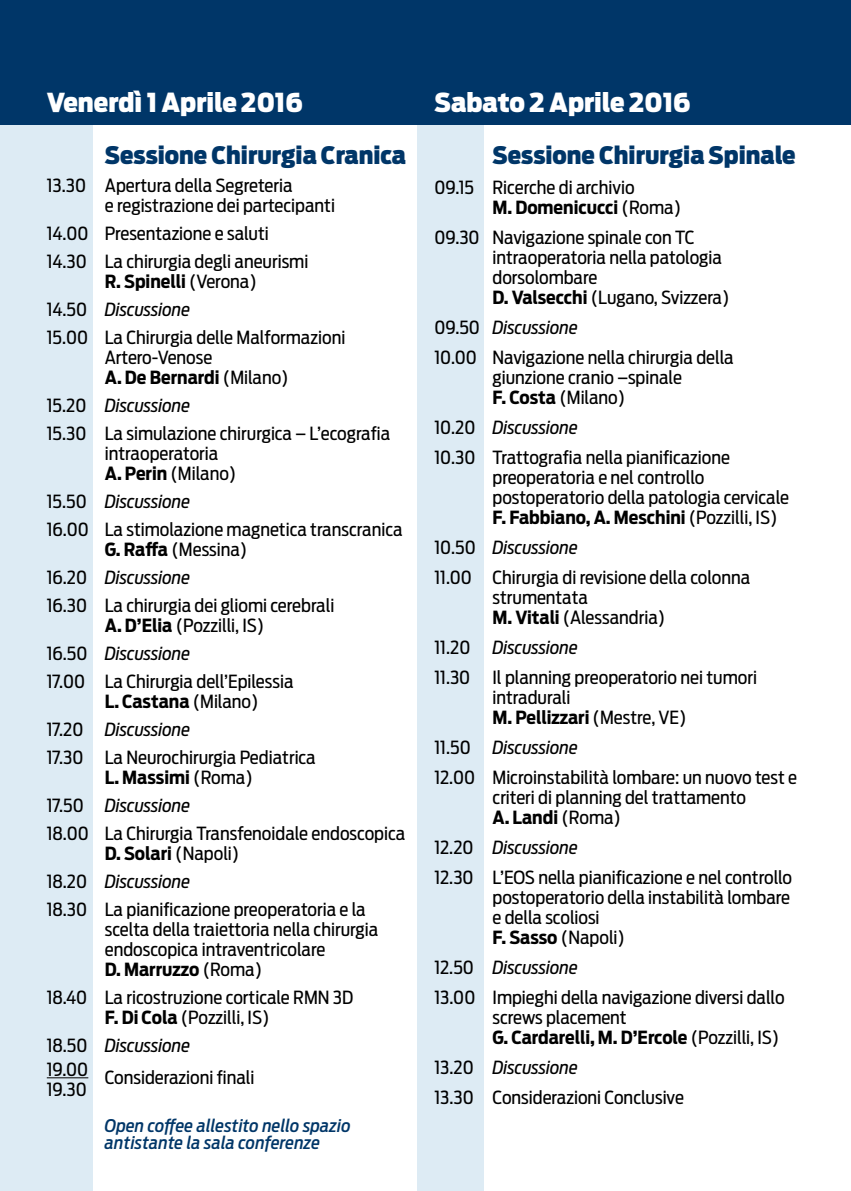
<style>
.page{position:relative;width:851px;height:1191px;background:#fff}
.page>*{position:absolute;margin:0;border:0;box-sizing:border-box;transform-origin:0 0}
.t1{font:900 26px "Antenna Cond";color:#fff;scale:1.04 1}
.t2{font:900 24px "Antenna Cond";color:#003668;scale:1.04 1}
.t3{font:18px/20px "Antenna Cond";color:#000;scale:1.04 1}
.t4{font:italic 500 17.4px/17.4px "Antenna Cond";letter-spacing:.01em;color:#003668;scale:1.04 1}
.s1{font-weight:700}
.s2{font-style:italic}
</style>
<div class="page">
<div style="left:0;top:0;width:93px;height:1191px;background:#ddebf4"></div>
<div style="left:417px;top:0;width:66px;height:1191px;background:#ddebf4"></div>
<div style="left:0;top:0;width:850px;height:125px;background:#003668"></div>
<hr style="left:47px;top:1077px;width:41px;height:1px;background:#000">
<h1 class="t1" style="left:47px;top:92px;width:248px">Venerdì 1 Aprile 2016</h1>
<h2 class="t2" style="left:105px;top:145px;width:291px">Sessione Chirurgia Cranica</h2>
<p class="t3" style="left:105px;top:176px;width:223px;text-indent:-58px">13.30 Apertura della Segreteria<br>e registrazione dei partecipanti</p>
<p class="t3" style="left:47px;top:220px;width:253px;line-height:28px">14.00 Presentazione e saluti<br>14.30 La chirurgia degli aneurismi</p>
<p class="t3" style="left:47px;top:268px;width:288px;line-height:28px;text-indent:58px"><span class="s1">R. Spinelli</span> (Verona)<br>14.50 <span class="s2">Discussione<br></span>15.00 La Chirurgia delle Malformazioni</p>
<p class="t3" style="left:105px;top:348px;width:178px">Artero-Venose<br><span class="s1">A. De Bernardi</span> (Milano)</p>
<p class="t3" style="left:47px;top:392px;width:331px;line-height:28px">15.20 <span class="s2">Discussione<br></span>15.30 La simulazione chirurgica – L’ecografia</p>
<p class="t3" style="left:105px;top:444px;width:128px">intraoperatoria<br><span class="s1">A. Perin</span> (Milano)</p>
<p class="t3" style="left:47px;top:488px;width:343px;line-height:28px">15.50 <span class="s2">Discussione<br></span>16.00 La stimolazione magnetica transcranica</p>
<p class="t3" style="left:47px;top:536px;width:278px;line-height:28px;text-indent:58px"><span class="s1">G. Raffa</span> (Messina)<br>16.20 <span class="s2">Discussione<br></span>16.30 La chirurgia dei gliomi cerebrali</p>
<p class="t3" style="left:47px;top:612px;width:239px;line-height:28px;text-indent:58px"><span class="s1">A. D’Elia</span> (Pozzilli, IS)<br>16.50 <span class="s2">Discussione<br></span>17.00 La Chirurgia dell’Epilessia</p>
<p class="t3" style="left:47px;top:688px;width:260px;line-height:28px;text-indent:58px"><span class="s1">L. Castana</span> (Milano)<br>17.20 <span class="s2">Discussione<br></span>17.30 La Neurochirurgia Pediatrica</p>
<p class="t3" style="left:47px;top:764px;width:346px;line-height:28px;text-indent:58px"><span class="s1">L. Massimi</span> (Roma)<br>17.50 <span class="s2">Discussione<br></span>18.00 La Chirurgia Transfenoidale endoscopica</p>
<p class="t3" style="left:47px;top:840px;width:308px;line-height:28px;text-indent:58px"><span class="s1">D. Solari</span> (Napoli)<br>18.20 <span class="s2">Discussione<br></span>18.30 La pianificazione preoperatoria e la</p>
<p class="t3" style="left:105px;top:920px;width:264px">scelta della traiettoria nella chirurgia endoscopica intraventricolare<br><span class="s1">D. Marruzzo</span> (Roma)</p>
<p class="t3" style="left:105px;top:988px;width:240px;text-indent:-58px">18.40 La ricostruzione corticale RMN 3D<br><span class="s1">F. Di Cola</span> (Pozzilli, IS)</p>
<p class="t3" style="left:47px;top:1030px;width:201px;line-height:32px">18.50 <span class="s2">Discussione<br></span>19.00 Considerazioni finali</p>
<p class="t3" style="left:47px;top:1080px;width:40px">19.30</p>
<p class="t4" style="left:105px;top:1117px;width:238px">Open coffee allestito nello spazio antistante la sala conferenze</p>
<h1 class="t1" style="left:434px;top:92px;width:248px">Sabato 2 Aprile 2016</h1>
<h2 class="t2" style="left:492px;top:145px;width:293px">Sessione Chirurgia Spinale</h2>
<p class="t3" style="left:492px;top:178px;width:183px;text-indent:-58px">09.15 Ricerche di archivio<br><span class="s1">M. Domenicucci</span> (Roma)</p>
<p class="t3" style="left:492px;top:228px;width:229px;text-indent:-58px">09.30 Navigazione spinale con TC intraoperatoria nella patologia dorsolombare<br><span class="s1">D. Valsecchi</span> (Lugano, Svizzera)</p>
<p class="t3" style="left:434px;top:313px;width:289px;line-height:30px">09.50 <span class="s2">Discussione<br></span>10.00 Navigazione nella chirurgia della</p>
<p class="t3" style="left:492px;top:368px;width:184px">giunzione cranio –spinale<br><span class="s1">F. Costa</span> (Milano)</p>
<p class="t3" style="left:434px;top:413px;width:286px;line-height:30px">10.20 <span class="s2">Discussione<br></span>10.30 Trattografia nella pianificazione</p>
<p class="t3" style="left:492px;top:468px;width:286px">preoperatoria e nel controllo postoperatorio della patologia cervicale<br><span class="s1">F. Fabbiano, A. Meschini</span> (Pozzilli, IS)</p>
<p class="t3" style="left:434px;top:533px;width:305px;line-height:30px">10.50 <span class="s2">Discussione<br></span>11.00 Chirurgia di revisione della colonna</p>
<p class="t3" style="left:492px;top:588px;width:168px">strumentata<br><span class="s1">M. Vitali</span> (Alessandria)</p>
<p class="t3" style="left:434px;top:633px;width:311px;line-height:30px">11.20 <span class="s2">Discussione<br></span>11.30 Il planning preoperatorio nei tumori</p>
<p class="t3" style="left:492px;top:688px;width:188px">intradurali<br><span class="s1">M. Pellizzari</span> (Mestre, VE)</p>
<p class="t3" style="left:434px;top:733px;width:350px;line-height:30px">11.50 <span class="s2">Discussione<br></span>12.00 Microinstabilità lombare: un nuovo test e</p>
<p class="t3" style="left:492px;top:788px;width:245px">criteri di planning del trattamento<br><span class="s1">A. Landi</span> (Roma)</p>
<p class="t3" style="left:434px;top:833px;width:345px;line-height:30px">12.20 <span class="s2">Discussione<br></span>12.30 L’EOS nella pianificazione e nel controllo</p>
<p class="t3" style="left:492px;top:888px;width:288px">postoperatorio della instabilità lombare e della scoliosi<br><span class="s1">F. Sasso</span> (Napoli)</p>
<p class="t3" style="left:434px;top:953px;width:338px;line-height:30px">12.50 <span class="s2">Discussione<br></span>13.00 Impieghi della navigazione diversi dallo</p>
<p class="t3" style="left:492px;top:1008px;width:277px">screws placement<br><span class="s1">G. Cardarelli, M. D’Ercole</span> (Pozzilli, IS)</p>
<p class="t3" style="left:434px;top:1053px;width:241px;line-height:30px">13.20 <span class="s2">Discussione<br></span>13.30 Considerazioni Conclusive</p>
</div>
